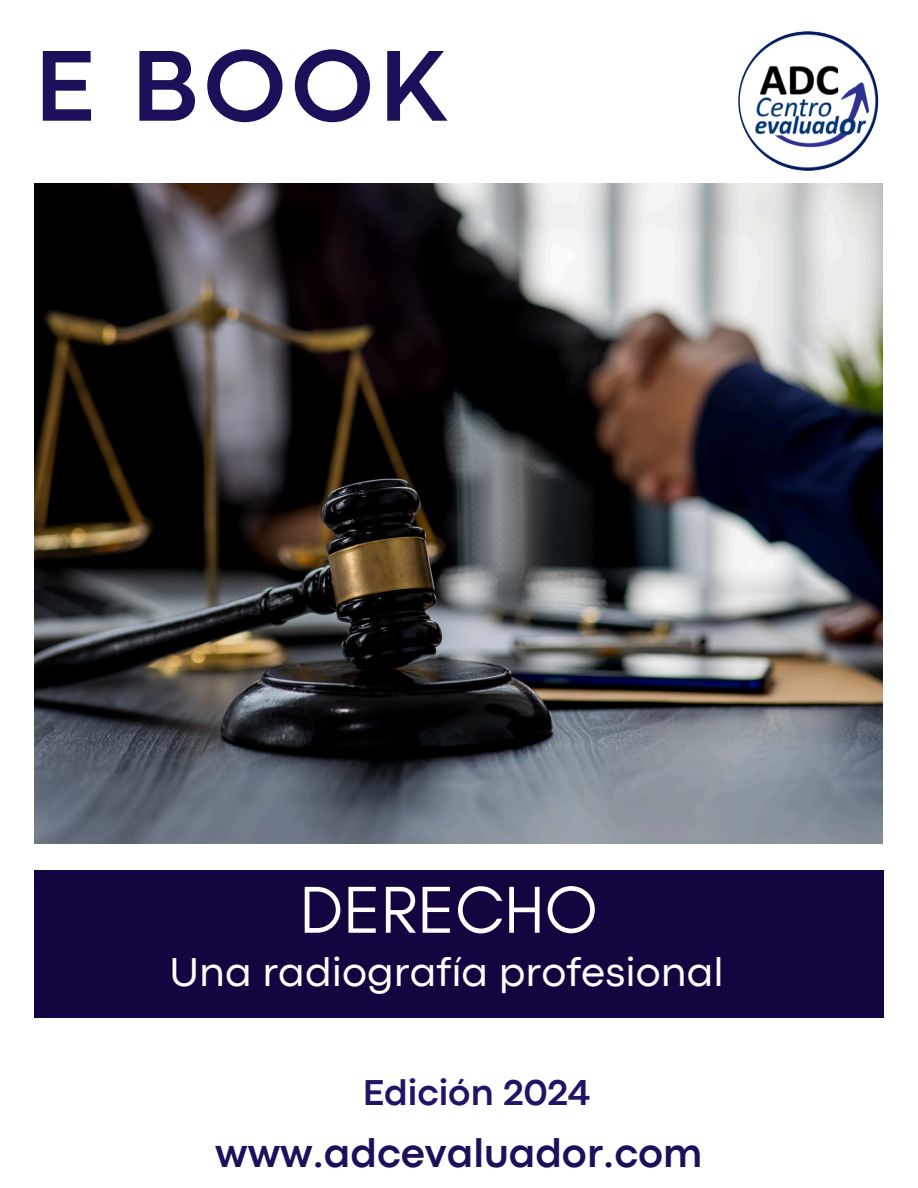
<style>
.page{position:relative;width:918px;height:1188px;background:#fff}
.page>*{position:absolute;margin:0;border:0;box-sizing:border-box;transform-origin:0 0}
.t1{font:700 105px "Codec Pro";color:#1e0f5b}
.t2{font:67.5px "Glacial Indifference";color:#fff}
.t3{font:42px "Codec Pro";color:#fff}
.t4{font:700 42px "Codec Pro";color:#1e0f5b}
.t5{font:700 37.5px "Codec Pro";color:#231366}
</style>
<div class="page">
<img style="left:35px;top:183px;width:848px;height:660px">
<div style="left:35px;top:870px;width:848px;height:147px;background:#140540"></div>
<img style="left:738px;top:31px;width:140px;height:140px;border-radius:50%">
<p class="t1" style="left:35px;top:49px;width:415px">E BOOK</p>
<h4 class="t2" style="left:300px;top:869px;width:300px">DERECHO</h4>
<p class="t3" style="left:169px;top:957px;width:556px">Una radiografía profesional</p>
<h2 class="t5" style="left:363px;top:1079px;width:229px">Edición 2024</h2>
<h3 class="t4" style="left:215px;top:1138px;width:489px">www.adcevaluador.com</h3>
</div>
